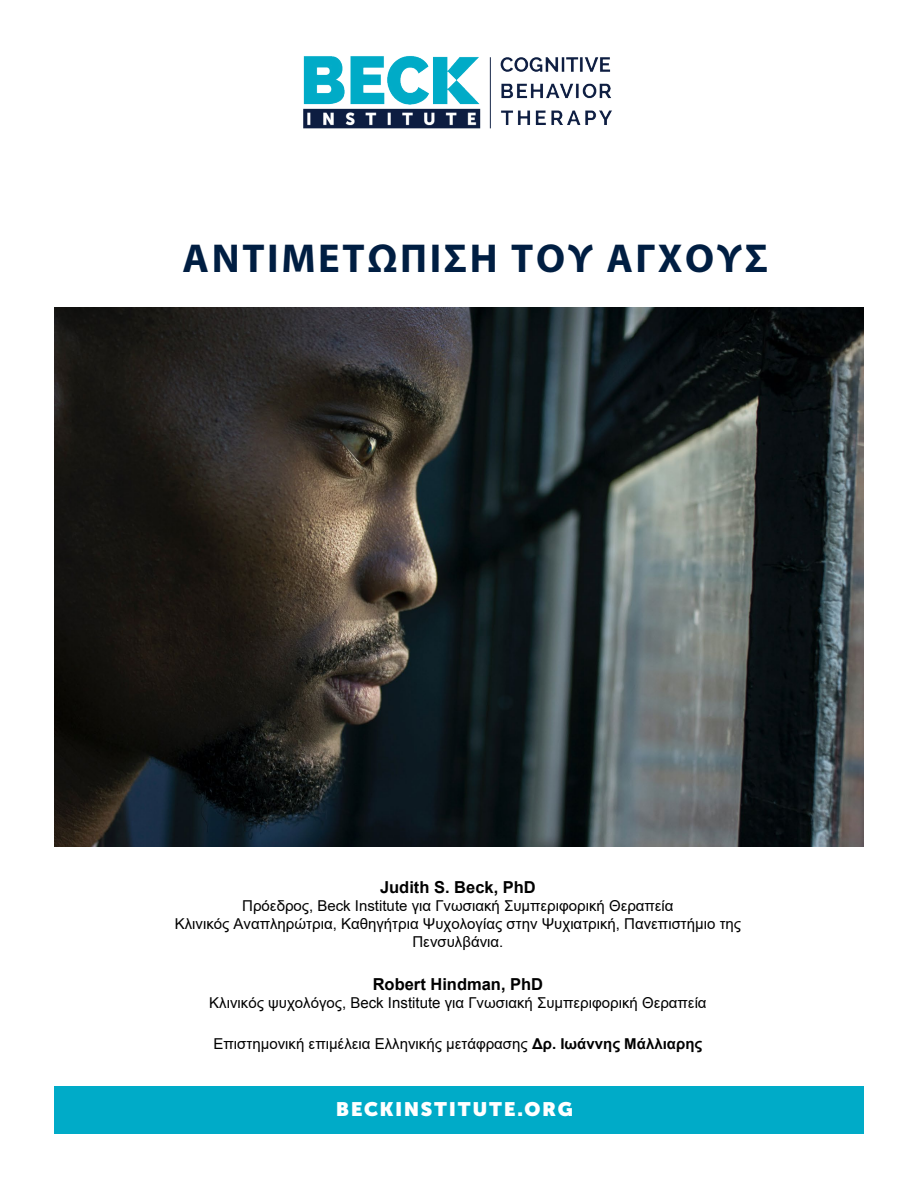
<style>
.page{position:relative;width:918px;height:1188px;background:#fff}
.page>*{position:absolute;margin:0;border:0;box-sizing:border-box;transform-origin:0 0}
.t1{font:700 40.5px "Myriad Pro";letter-spacing:.065em;color:#001e42}
.t2{font:900 19.5px "Museo Sans Display";letter-spacing:.1em;color:#fff}
.t3{font:700 16.5px "Arial";color:#000}
.t4{font:15px/18px "Arial";color:#000;text-align:center}
.s1{font-style:inherit}
.s2{font-weight:700}
</style>
<div class="page">
<img style="left:304px;top:56px;width:308px;height:73px">
<img style="left:54px;top:308px;width:810px;height:539px">
<div style="left:54px;top:1087px;width:810px;height:47px;background:#00abc8"></div>
<h1 class="t1" style="left:183px;top:232px;width:587px">ΑΝΤΙΜΕΤΩΠΙΣΗ ΤΟΥ ΑΓΧΟΥΣ</h1>
<p class="t3" style="left:380px;top:875px;width:157px">Judith S. Beck, PhD</p>
<p class="t4" style="left:175px;top:897px;width:568px">Πρόεδρος, Beck Institute για Γνωσιακή Συμπεριφορική Θεραπεία<br>Κλινικός Αναπληρώτρια, Καθηγήτρια Ψυχολογίας στην Ψυχιατρική, Πανεπιστήμιο της<br>Πενσυλβάνια.</p>
<p class="t3" style="left:373px;top:972px;width:172px">Robert Hindman, PhD</p>
<p class="t4" style="left:209px;top:994px;width:499px">Κλινικός ψυχολόγος, <span class="s1">Beck Institute</span> για Γνωσιακή Συμπεριφορική Θεραπεία</p>
<p class="t4" style="left:214px;top:1035px;width:490px">Επιστηµονική επιµέλεια Ελληνικής µετάφρασης <span class="s2">Δρ. Ιωάννης Μάλλιαρης</span></p>
<h2 class="t2" style="left:336px;top:1098px;width:238px">BECKINSTITUTE.ORG</h2>
</div>
